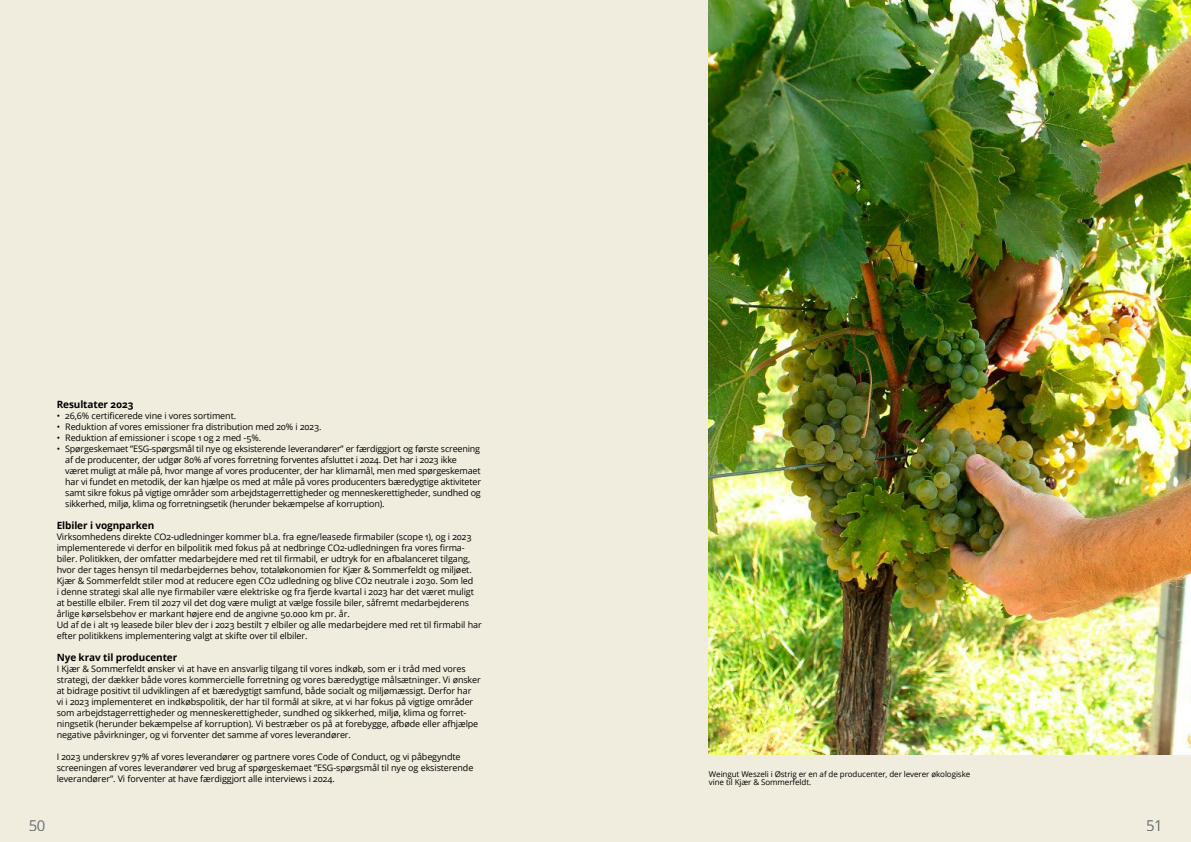
<style>
.page{position:relative;width:1191px;height:842px;background:#f1edde}
.page>*{position:absolute;margin:0;border:0;box-sizing:border-box;transform-origin:0 0}
.t1{font:15px "Open Sans";color:#2c3847}
.t2{font:700 10px "Open Sans";letter-spacing:-.01em;color:#000}
.t3{font:9px/11px "Open Sans";letter-spacing:-.01em;color:#000}
.t4{font:8px/8px "Open Sans";letter-spacing:-.01em;color:#000}
</style>
<div class="page">
<img style="left:709px;top:0;width:482px;height:754px">
<p class="t2" style="left:57px;top:397px;width:78px">Resultater 2023</p>
<p class="t3" style="left:57px;top:410px;width:181px">• 26,6% certificerede vine i vores sortiment.</p>
<p class="t3" style="left:57px;top:421px;width:266px">• Reduktion af vores emissioner fra distribution med 20% i 2023.</p>
<p class="t3" style="left:57px;top:432px;width:206px">• Reduktion af emissioner i scope 1 og 2 med -5%.</p>
<p class="t3" style="left:65px;top:443px;width:417px;text-indent:-9px">• Spørgeskemaet ”ESG-spørgsmål til nye og eksisterende leverandører” er færdiggjort og første screening af de producenter, der udgør 80% af vores forretning forventes afsluttet i 2024. Det har i 2023 ikke været muligt at måle på, hvor mange af vores producenter, der har klimamål, men med spørgeskemaet har vi fundet en metodik, der kan hjælpe os med at måle på vores producenters bæredygtige aktiviteter samt sikre fokus på vigtige områder som arbejdstagerrettigheder og menneskerettigheder, sundhed og sikkerhed, miljø, klima og forretningsetik (herunder bekæmpelse af korruption).</p>
<p class="t2" style="left:57px;top:518px;width:99px">Elbiler i vognparken</p>
<p class="t3" style="left:57px;top:531px;width:426px">Virksomhedens direkte CO2-udledninger kommer bl.a. fra egne/leasede firmabiler (scope 1), og i 2023 implementerede vi derfor en bilpolitik med fokus på at nedbringe CO2-udledningen fra vores firma&shy;biler. Politikken, der omfatter medarbejdere med ret til firmabil, er udtryk for en afbalanceret tilgang, hvor der tages hensyn til medarbejdernes behov, totaløkonomien for Kjær &amp; Sommerfeldt og miljøet.<br>Kjær &amp; Sommerfeldt stiler mod at reducere egen CO2 udledning og blive CO2 neutrale i 2030. Som led<br>i denne strategi skal alle nye firmabiler være elektriske og fra fjerde kvartal i 2023 har det været muligt at bestille elbiler. Frem til 2027 vil det dog være muligt at vælge fossile biler, såfremt medarbejderens årlige kørselsbehov er markant højere end de angivne 50.000 km pr. år.<br>Ud af de i alt 19 leasede biler blev der i 2023 bestilt 7 elbiler og alle medarbejdere med ret til firmabil har efter politikkens implementering valgt at skifte over til elbiler.</p>
<p class="t2" style="left:57px;top:650px;width:122px">Nye krav til producenter</p>
<p class="t3" style="left:57px;top:663px;width:426px">I Kjær &amp; Sommerfeldt ønsker vi at have en ansvarlig tilgang til vores indkøb, som er i tråd med vores strategi, der dækker både vores kommercielle forretning og vores bæredygtige målsætninger. Vi ønsker at bidrage positivt til udviklingen af et bæredygtigt samfund, både socialt og miljømæssigt. Derfor har<br>vi i 2023 implementeret en indkøbspolitik, der har til formål at sikre, at vi har fokus på vigtige områder som arbejdstagerrettigheder og menneskerettigheder, sundhed og sikkerhed, miljø, klima og forret&shy;ningsetik (herunder bekæmpelse af korruption). Vi bestræber os på at forebygge, afbøde eller afhjælpe negative påvirkninger, og vi forventer det samme af vores leverandører.</p>
<p class="t3" style="left:57px;top:751px;width:418px">I 2023 underskrev 97% af vores leverandører og partnere vores Code of Conduct, og vi påbegyndte screeningen af vores leverandører ved brug af spørgeskemaet ”ESG-spørgsmål til nye og eksisterende leverandører”. Vi forventer at have færdiggjort alle interviews i 2024.</p>
<p class="t4" style="left:709px;top:770px;width:263px">Weingut Weszeli i Østrig er en af de producenter, der leverer økologiske vine til Kjær &amp; Sommerfeldt.</p>
<h1 class="t1" style="left:28px;top:815px;width:18px">50</h1>
<h1 class="t1" style="left:1146px;top:815px;width:17px">51</h1>
</div>
